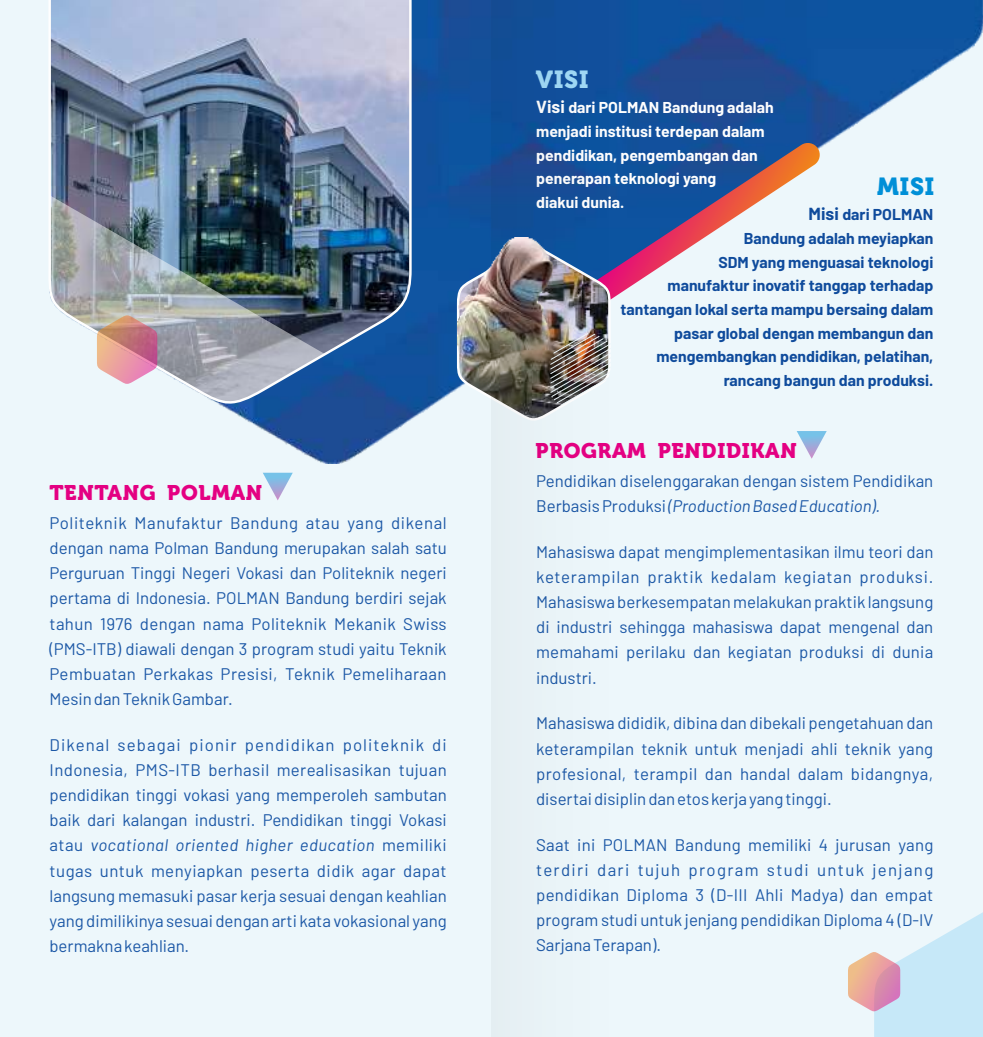
<style>
.page{position:relative;width:983px;height:1037px;background:#fff}
.page>*{position:absolute;margin:0;border:0;box-sizing:border-box;transform-origin:0 0}
.t1{font:24.5px "Museo 900";color:#a0d9f6}
.t2{font:24.5px "Museo 900";color:#008fd7}
.t3{font:21px "Museo 900";letter-spacing:.03em;color:#e40082}
.t4{font:16.8px/25.2px "Barlow";color:#1c58a6;text-align:justify}
.t5{font:700 15.75px/23.6px "Barlow";color:#0f4b9c;text-align:right}
.t6{font:700 15.75px/23.6px "Barlow";color:#fefefe}
.s1{font-style:italic}
.s2{font-size:17.5px}
</style>
<div class="page">
<div style="left:0;top:0;width:982px;height:1037px;background:#edf7fb"></div>
<img style="left:49px;top:0;width:933px;height:463px">
<div style="left:873px;top:902px;width:109px;height:135px;background:#a0d9f6;opacity:.5"></div>
<img style="left:47px;top:0;width:366px;height:409px">
<svg style="left:97px;top:315px;width:60px;height:69px;background:#d79c9e"></svg>
<svg style="left:847px;top:952px;width:53px;height:59px;background:#e4b0b5"></svg>
<svg style="left:263px;top:473px;width:30px;height:27px"></svg>
<svg style="left:455px;top:141px;width:371px;height:318px;background:#b5bfd3"></svg>
<svg style="left:491px;top:0;width:119px;height:1037px;background:#a3b7cb"></svg>
<p class="t3" style="left:49px;top:484px;width:214px">TENTANG POLMAN</p>
<p class="t4" style="left:50px;top:509px;width:398px">Politeknik Manufaktur Bandung atau yang dikenal dengan nama Polman Bandung merupakan salah satu Perguruan Tinggi Negeri Vokasi dan Politeknik negeri pertama di Indonesia. POLMAN Bandung berdiri sejak tahun 1976 dengan nama Politeknik Mekanik Swiss (PMS-ITB) diawali dengan 3 program studi yaitu Teknik Pembuatan Perkakas Presisi, Teknik Pemeliharaan Mesin dan Teknik Gambar.</p>
<p class="t4" style="left:50px;top:731px;width:398px">Dikenal sebagai pionir pendidikan politeknik di Indonesia, PMS-ITB berhasil merealisasikan tujuan pendidikan tinggi vokasi yang memperoleh sambutan baik dari kalangan industri. Pendidikan tinggi Vokasi atau <span class="s1">vocational oriented higher education</span> memiliki tugas untuk menyiapkan peserta didik agar dapat langsung memasuki pasar kerja sesuai dengan keahlian yang dimilikinya sesuai dengan arti kata vokasional yang bermakna keahlian.</p>
<h1 class="t1" style="left:536px;top:69px;width:54px">VISI</h1>
<p class="t6" style="left:536px;top:95px;width:239px"><span class="s2">Visi</span> dari POLMAN Bandung adalah menjadi institusi terdepan dalam pendidikan, pengembangan dan penerapan teknologi yang<br>diakui dunia.</p>
<p class="t5" style="left:620px;top:202px;width:314px"><span class="s2">Misi</span> dari POLMAN<br>Bandung adalah meyiapkan<br>SDM yang menguasai teknologi<br>manufaktur inovatif tanggap terhadap tantangan lokal serta mampu bersaing dalam pasar global dengan membangun dan mengembangkan pendidikan, pelatihan, rancang bangun dan produksi.</p>
<h1 class="t2" style="left:877px;top:176px;width:58px">MISI</h1>
<p class="t3" style="left:535px;top:443px;width:262px">PROGRAM PENDIDIKAN</p>
<p class="t4" style="left:536px;top:468px;width:398px">Pendidikan diselenggarakan dengan sistem Pendidikan<br>Berbasis Produksi <span class="s1">(Production Based Education).</span></p>
<p class="t4" style="left:536px;top:538px;width:398px">Mahasiswa dapat mengimplementasikan ilmu teori dan keterampilan praktik kedalam kegiatan produksi.<br>Mahasiswa berkesempatan melakukan praktik langsung di industri sehingga mahasiswa dapat mengenal dan memahami perilaku dan kegiatan produksi di dunia industri.</p>
<p class="t4" style="left:536px;top:710px;width:398px">Mahasiswa dididik, dibina dan dibekali pengetahuan dan keterampilan teknik untuk menjadi ahli teknik yang profesional, terampil dan handal dalam bidangnya, disertai disiplin dan etos kerja yang tinggi.</p>
<p class="t4" style="left:536px;top:831px;width:398px">Saat ini POLMAN Bandung memiliki 4 jurusan yang terdiri dari tujuh program studi untuk jenjang pendidikan Diploma 3 (D-III Ahli Madya) dan empat program studi untuk jenjang pendidikan Diploma 4 (D-IV Sarjana Terapan).</p>
</div>
